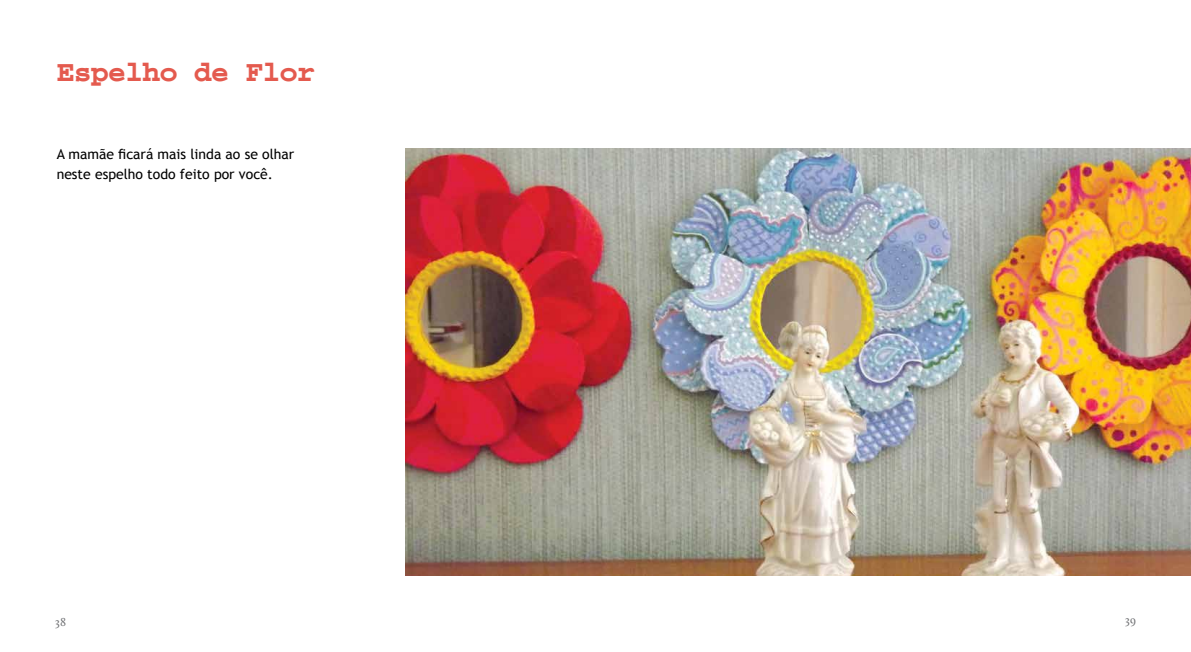
<style>
.page{position:relative;width:1191px;height:652px;background:#fff}
.page>*{position:absolute;margin:0;border:0;box-sizing:border-box;transform-origin:0 0}
.t1{font:30px "Alphabet";color:#e45a4e}
.t2{font:14px/20px "Trebuchet MS";color:#000}
.t3{font:12px "Calluna";color:#6d6e71}
</style>
<div class="page">
<img style="left:405px;top:149px;width:786px;height:426px">
<h1 class="t1" style="left:57px;top:57px;width:259px">Espelho de Flor</h1>
<p class="t2" style="left:57px;top:144px;width:239px">A mamãe ficará mais linda ao se olhar neste espelho todo feito por você.</p>
<p class="t3" style="left:55px;top:615px;width:12px">38</p>
<p class="t3" style="left:1125px;top:613px;width:13px">39</p>
</div>
